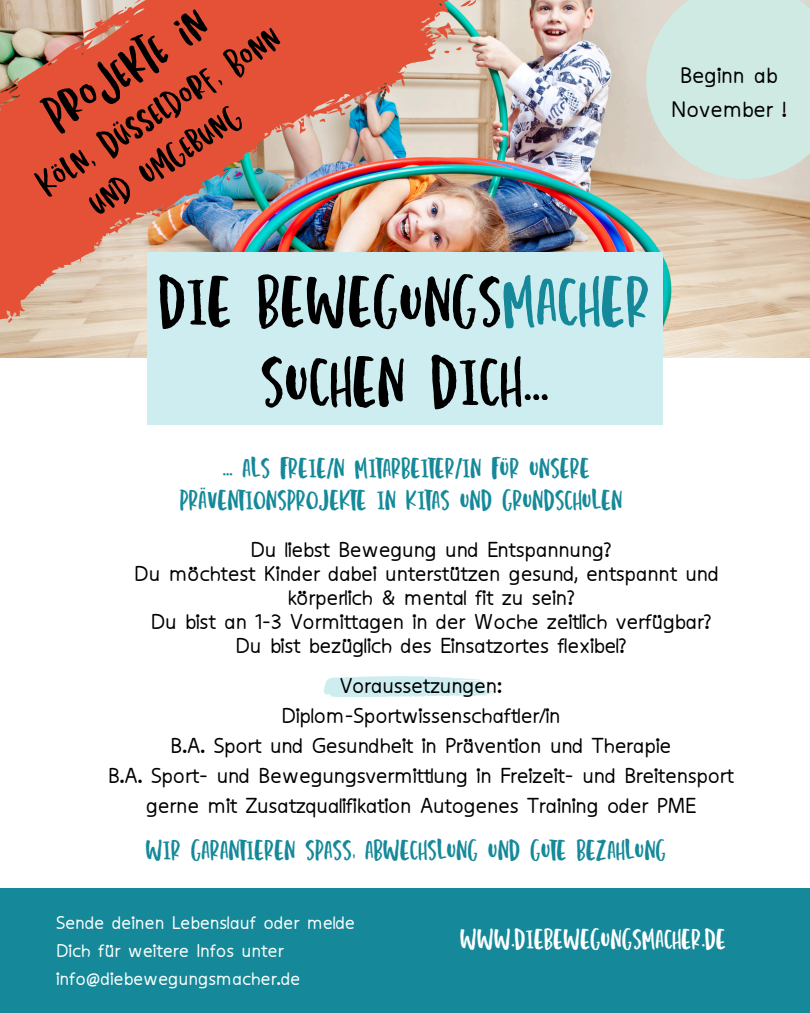
<style>
.page{position:relative;width:810px;height:1013px;background:#fff}
.page>*{position:absolute;margin:0;border:0;box-sizing:border-box;transform-origin:0 0}
.t1{font:80px/80.2px "Cabana Kingpin";letter-spacing:.01em;color:#000;text-align:center}
.t2{font:61.5px "Cabana Kingpin";color:#000}
.t3{font:45.5px/44.9px "Cabana Kingpin";color:#000}
.t4{font:32px/32.2px "Cabana Kingpin";letter-spacing:.01em;color:#158999;text-align:center}
.t5{font:32px "Cabana Kingpin";letter-spacing:.01em;color:#fff}
.t6{font:900 22.5px/33.8px "kiddy Sans";letter-spacing:.01em;color:#000;text-align:center}
.t7{font:900 21.6px/30px "kiddy Sans";color:#000;text-align:center}
.t8{font:900 18.5px "kiddy Sans";letter-spacing:.01em;color:#fff}
.s1{color:#158999}
</style>
<div class="page">
<img style="left:496px;top:0;width:314px;height:358px">
<div style="left:0;top:888px;width:810px;height:124px;background:#158999"></div>
<div style="left:147px;top:253px;width:515px;height:171px;background:#ceedf0"></div>
<svg style="left:324px;top:676px;width:172px;height:21px;background:#d5eff2"></svg>
<img style="left:0;top:0;width:496px;height:358px">
<svg style="left:632px;top:0;width:178px;height:193px;background:#d1e2da"></svg>
<p class="t2" style="left:32px;top:91px;width:185px;rotate:-33deg">Projekte in</p>
<p class="t3" style="left:56px;top:152px;width:251px;text-indent:-32px;rotate:-33deg">Köln, Düsseldorf, Bonn und Umgebung</p>
<h4 class="t1" style="left:159px;top:262px;width:493px">DIE BEWEGUNGS<span class="s1">MACHER<br></span>SUCHEN DICH .</h4>
<h2 class="t4" style="left:180px;top:452px;width:444px">. ALS FREIE/N MITARBEITER/IN FÜR UNSERE<br>PRÄVENTIONSPROJEKTE IN KITAS UND GRUNDSCHULEN</h2>
<h3 class="t6" style="left:671px;top:61px;width:117px">Beginn ab<br>November !</h3>
<p class="t7" style="left:135px;top:540px;width:586px;line-height:24px">Du liebst Bewegung und Entspannung?<br>Du möchtest Kinder dabei unterstützen gesund, entspannt und körperlich &amp; mental fit zu sein?<br>Du bist an 1-3 Vormittagen in der Woche zeitlich verfügbar?<br>Du bist bezüglich des Einsatzortes flexibel?</p>
<p class="t7" style="left:108px;top:672px;width:627px">Voraussetzungen:<br>Diplom-Sportwissenschaftler/in<br>B.A. Sport und Gesundheit in Prävention und Therapie<br>B.A. Sport- und Bewegungsvermittlung in Freizeit- und Breitensport gerne mit Zusatzqualifikation Autogenes Training oder PME</p>
<h4 class="t4" style="left:146px;top:834px;width:522px">WIR GARANTIEREN SPASS, ABWECHSLUNG UND GUTE BEZAHLUNG</h4>
<p class="t8" style="left:57px;top:915px;width:300px">Sende deinen Lebenslauf oder melde</p>
<h1 class="t8" style="left:56px;top:943px;width:229px">Dich für weitere Infos unter</h1>
<h3 class="t8" style="left:56px;top:970px;width:246px">info@diebewegungsmacher.de</h3>
<h4 class="t5" style="left:461px;top:922px;width:267px">WWW.DIEBEWEGUNGSMACHER.DE</h4>
</div>
